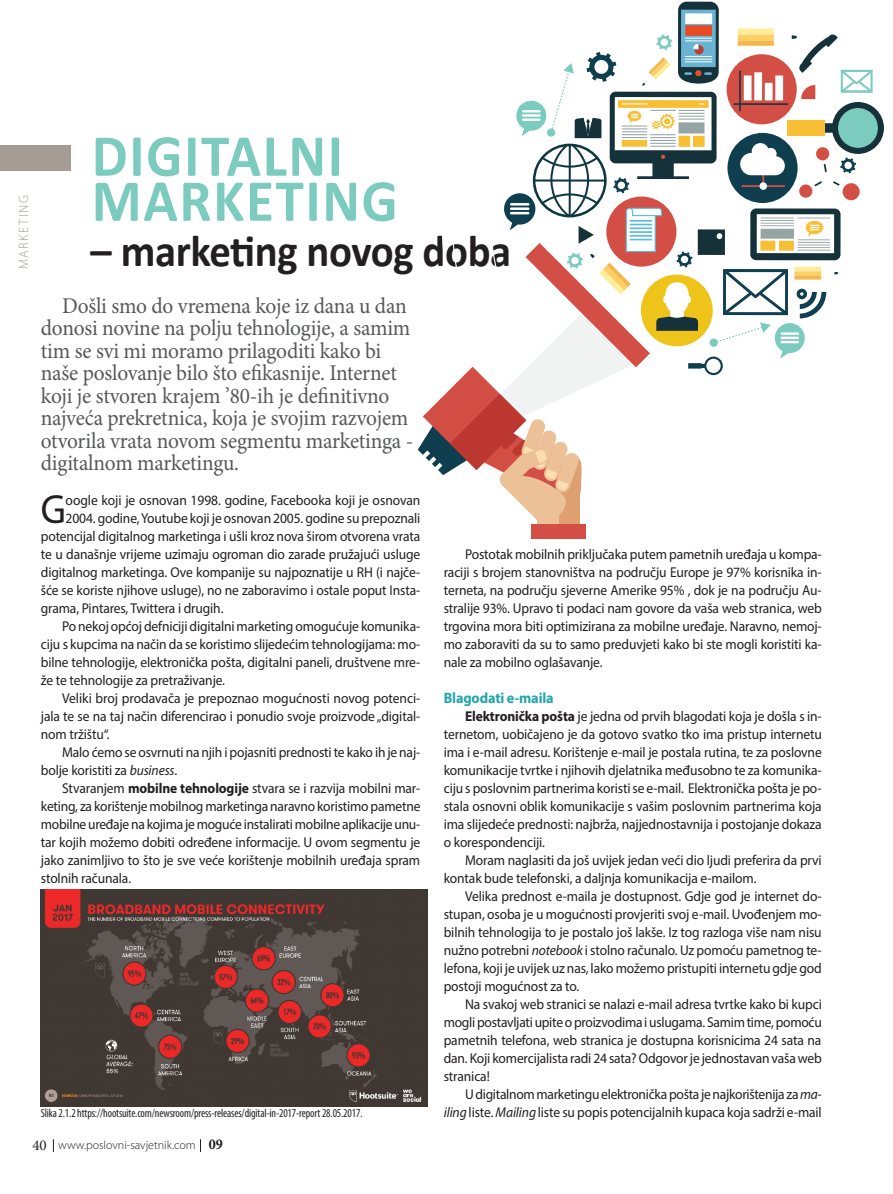
<style>
.page{position:relative;width:893px;height:1194px;background:#fff}
.page>*{position:absolute;margin:0;border:0;box-sizing:border-box;transform-origin:0 0}
.t1{font:700 60px/45px "Calibri";letter-spacing:.03em;color:#7bcbbe;scale:.95 1}
.t2{font:700 45px "Calibri";letter-spacing:-.01em;color:#231f20;scale:.95 1}
.t3{font:40.95px "Myriad Pro";color:#231f20;scale:.95 1}
.t4{font:22.5px/22.5px "Minion Pro";letter-spacing:-.01em;color:#57585a;scale:.95 1}
.t5{font:700 15px "Myriad Pro";letter-spacing:-.01em;color:#22a5ac;scale:.95 1}
.t6{font:14.25px/18px "Myriad Pro";letter-spacing:-.01em;color:#231f20;text-align:justify;scale:.95 1}
.t7{font:300 13.5px "Myriad Pro";letter-spacing:.12em;color:#a79c95;scale:.95 1}
.t8{font:condensed 12px "Myriad Pro";letter-spacing:-.01em;color:#231f20;scale:.95 1}
.t9{font:300 12px "Myriad Pro";color:#231f20}
.s1{font-style:italic}
.s2{font-weight:700}
.s3{font-family:"Minion Pro";font-weight:400;font-size:15px}
.s4{font-family:"Minion Pro";font-weight:700;font-stretch:condensed;font-size:15px}
</style>
<div class="page">
<svg style="left:53px;top:1139px;width:1px;height:13px"></svg>
<svg style="left:200px;top:1139px;width:1px;height:13px"></svg>
<img style="left:41px;top:889px;width:386px;height:217px">
<div style="left:0;top:146px;width:71px;height:25px;background:#a79c95"></div>
<div style="left:531px;top:524px;width:55px;height:15px;background:#d34f45"></div>
<svg style="left:418px;top:1px;width:466px;height:523px"></svg>
<p class="t7" style="left:16px;top:269px;width:79px;rotate:-90deg">MARKETING</p>
<h1 class="t1" style="left:92px;top:133px;width:324px">DIGITALNI<br>MARKETING</h1>
<h2 class="t2" style="left:91px;top:219px;width:444px">– marketing novog doba</h2>
<p class="t4" style="left:41px;top:295px;width:393px;text-indent:21px">Došli smo do vremena koje iz dana u dan donosi novine na polju tehnologije, a samim tim se svi mi moramo prilagoditi kako bi naše poslovanje bilo što efikasnije. Internet koji je stvoren krajem ’80-ih je definitivno najveća prekretnica, koja je svojim razvojem otvorila vrata novom segmentu marketinga - digitalnom marketingu.</p>
<h3 class="t3" style="left:41px;top:484px;width:28px">G</h3>
<p class="t6" style="left:66px;top:491px;width:375px">oogle koji je osnovan 1998. godine, Facebooka koji je osnovan</p>
<p class="t6" style="left:66px;top:509px;width:375px">2004. godine, Youtube koji je osnovan 2005. godine su prepoznali</p>
<p class="t6" style="left:41px;top:527px;width:401px">potencijal digitalnog marketinga i ušli kroz nova širom otvorena vrata</p>
<p class="t6" style="left:41px;top:545px;width:401px">te u današnje vrijeme uzimaju ogroman dio zarade pružajući usluge</p>
<p class="t6" style="left:41px;top:563px;width:401px">digitalnog marketinga. Ove kompanije su najpoznatije u RH (i najče-</p>
<p class="t6" style="left:41px;top:581px;width:401px">šće se koriste njihove usluge), no ne zaboravimo i ostale poput Insta-</p>
<p class="t6" style="left:41px;top:599px;width:194px">grama, Pintares, Twittera i drugih.</p>
<p class="t6" style="left:62px;top:617px;width:378px">Po nekoj općoj defniciji digitalni marketing omogućuje komunika-</p>
<p class="t6" style="left:41px;top:635px;width:401px">ciju s kupcima na način da se koristimo slijedećim tehnologijama: mo-</p>
<p class="t6" style="left:41px;top:653px;width:401px">bilne tehnologije, elektronička pošta, digitalni paneli, društvene mre-</p>
<p class="t6" style="left:41px;top:671px;width:195px">že te tehnologije za pretraživanje.</p>
<p class="t6" style="left:62px;top:689px;width:378px">Veliki broj prodavača je prepoznao mogućnosti novog potenci-</p>
<p class="t6" style="left:41px;top:707px;width:401px">jala te se na taj način diferencirao i ponudio svoje proizvode „digital-</p>
<p class="t6" style="left:41px;top:725px;width:74px">nom tržištu“.</p>
<p class="t6" style="left:62px;top:743px;width:378px">Malo ćemo se osvrnuti na njih i pojasniti prednosti te kako ih je naj-</p>
<p class="t6" style="left:41px;top:761px;width:145px">bolje koristiti za <span class="s1">business</span>.</p>
<p class="t6" style="left:62px;top:779px;width:378px">Stvaranjem <span class="s2">mobilne tehnologije</span> stvara se i razvija mobilni mar-</p>
<p class="t6" style="left:41px;top:797px;width:401px">keting, za korištenje mobilnog marketinga naravno koristimo pametne</p>
<p class="t6" style="left:41px;top:815px;width:401px">mobilne uređaje na kojima je moguće instalirati mobilne aplikacije unu-</p>
<p class="t6" style="left:41px;top:833px;width:401px">tar kojih možemo dobiti određene informacije. U ovom segmentu je</p>
<p class="t6" style="left:41px;top:851px;width:401px">jako zanimljivo to što je sve veće korištenje mobilnih uređaja spram</p>
<p class="t6" style="left:41px;top:869px;width:97px">stolnih računala.</p>
<p class="t8" style="left:41px;top:1106px;width:340px">Slika 2.1.2 https://hootsuite.com/newsroom/press-releases/digital-in-2017-report 28.05.2017.</p>
<p class="t6" style="left:443px;top:545px;width:399px;text-indent:21px">Postotak mobilnih priključaka putem pametnih uređaja u kompa&shy;raciji s brojem stanovništva na području Europe je 97% korisnika in&shy;terneta, na području sjeverne Amerike 95% , dok je na području Au&shy;stralije 93%. Upravo ti podaci nam govore da vaša web stranica, web trgovina mora biti optimizirana za mobilne uređaje. Naravno, nemoj&shy;mo zaboraviti da su to samo preduvjeti kako bi ste mogli koristiti ka&shy;nale za mobilno oglašavanje.</p>
<p class="t5" style="left:443px;top:688px;width:117px">Blagodati e-maila</p>
<p class="t6" style="left:443px;top:707px;width:399px;text-indent:21px"><span class="s2">Elektronička pošta</span> je jedna od prvih blagodati koja je došla s in&shy;ternetom, uobičajeno je da gotovo svatko tko ima pristup internetu ima i e-mail adresu. Korištenje e-mail je postala rutina, te za poslovne komunikacije tvrtke i njihovih djelatnika međusobno te za komunika&shy;ciju s poslovnim partnerima koristi se e-mail. Elektronička pošta je po&shy;stala osnovni oblik komunikacije s vašim poslovnim partnerima koja ima slijedeće prednosti: najbrža, najjednostavnija i postojanje dokaza o korespondenciji.</p>
<p class="t6" style="left:443px;top:851px;width:399px;text-indent:21px">Moram naglasiti da još uvijek jedan veći dio ljudi preferira da prvi kontak bude telefonski, a daljnja komunikacija e-mailom.</p>
<p class="t6" style="left:443px;top:887px;width:399px;text-indent:21px">Velika prednost e-maila je dostupnost. Gdje god je internet do&shy;stupan, osoba je u mogućnosti provjeriti svoj e-mail. Uvođenjem mo&shy;bilnih tehnologija to je postalo još lakše. Iz tog razloga više nam nisu nužno potrebni <span class="s1">notebook</span> i stolno računalo. Uz pomoću pametnog te&shy;lefona, koji je uvijek uz nas, lako možemo pristupiti internetu gdje god postoji mogućnost za to.</p>
<p class="t6" style="left:443px;top:995px;width:399px;text-indent:21px">Na svakoj web stranici se nalazi e-mail adresa tvrtke kako bi kupci mogli postavljati upite o proizvodima i uslugama. Samim time, pomoću pametnih telefona, web stranica je dostupna korisnicima 24 sata na dan. Koji komercijalista radi 24 sata? Odgovor je jednostavan vaša web stranica!</p>
<p class="t6" style="left:443px;top:1085px;width:399px;text-align:right">U digitalnom marketingu elektronička pošta je najkorištenija za <span class="s1">ma&shy;iling</span> liste. <span class="s1">Mailing</span> liste su popis potencijalnih kupaca koja sadrži e-mail</p>
<p class="t9" style="left:32px;top:1138px;width:192px"><span class="s3">40</span> www.poslovni-savjetnik.com <span class="s4">09</span></p>
</div>
